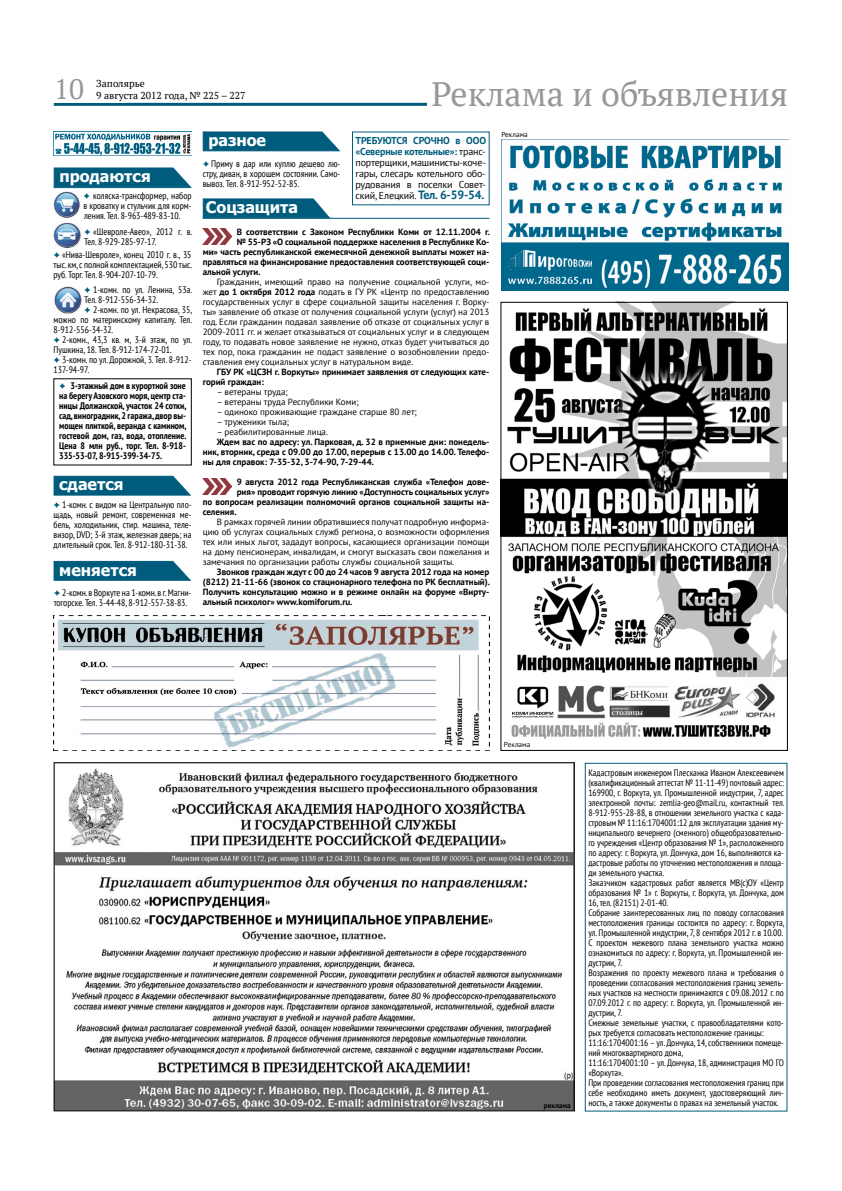
<style>
.page{position:relative;width:842px;height:1191px;background:#fff}
.page>*{position:absolute;margin:0;border:0;box-sizing:border-box;transform-origin:0 0}
.t1{font:34px "PT Serif";color:#979797}
.t2{font:28px "PT Serif";color:#979797}
.t3{font:700 16px "Tahoma";color:#fff}
.t4{font:10px/11px "PT Sans";letter-spacing:-.015em;color:#000;text-align:justify}
.t5{font:10px/12px "PT Serif";color:#000}
.t6{font:condensed 9.5px/10px "PT Sans";color:#000;text-align:justify}
.t7{font:700 condensed 9.5px/10px "PT Sans";color:#000;text-align:justify}
.t8{font:condensed 9.3px/10px "PT Sans";color:#000}
.t9{font:9px/10px "PT Sans";color:#000;text-align:justify}
.t10{font:700 9px/10px "PT Sans";color:#000;text-align:justify}
.t11{font:7.2px "PT Sans";color:#000}
.t12{font:700 7.2px "PT Sans";color:#000}
.s1{font-family:"Fenyki";font-stretch:normal;font-size:8.5px;color:#005c7d}
.s2{font-family:"Fenyki";font-weight:400;font-stretch:normal;font-size:8.5px;color:#005c7d}
.s3{font-weight:700;color:#005c7d}
.s4{font-weight:700;font-size:12px;color:#005c7d}
.s5{font-weight:700}
</style>
<div class="page">
<hr style="left:54px;top:103px;width:734px;height:3px;background:#005c7d">
<img style="left:54px;top:615px;width:435px;height:136px">
<div style="left:427px;top:79px;width:361px;height:33px;background:#fff"></div>
<svg style="left:53px;top:167px;width:139px;height:21px;background:#196c8a"></svg>
<hr style="left:54px;top:187px;width:137px;height:1px;background:#005c7d">
<svg style="left:53px;top:475px;width:138px;height:21px;background:#1e6f8c"></svg>
<img style="left:53px;top:222px;width:28px;height:26px">
<img style="left:54px;top:286px;width:27px;height:28px">
<img style="left:53px;top:192px;width:27px;height:26px">
<img style="left:54px;top:131px;width:137px;height:25px">
<img style="left:501px;top:139px;width:287px;height:151px">
<svg style="left:202px;top:131px;width:139px;height:21px;background:#20708d"></svg>
<svg style="left:53px;top:560px;width:138px;height:21px;background:#1d6f8c"></svg>
<img style="left:502px;top:304px;width:284px;height:435px">
<div style="left:500px;top:302px;width:288px;height:449px;border:1px solid #000"></div>
<svg style="left:202px;top:198px;width:129px;height:21px;background:#196c89"></svg>
<hr style="left:203px;top:218px;width:286px;height:1px;background:#005c7d">
<img style="left:203px;top:228px;width:28px;height:16px">
<img style="left:203px;top:478px;width:28px;height:17px">
<img style="left:54px;top:763px;width:521px;height:348px">
<div style="left:585px;top:763px;width:202px;height:348px;border:1px solid #005c7d"></div>
<h2 class="t2" style="left:54px;top:71px;width:31px">10</h2>
<p class="t5" style="left:96px;top:77px;width:151px">Заполярье<br>9 августа 2012 года, № 225 – 227</p>
<h1 class="t1" style="left:431px;top:72px;width:358px">Реклама и объявления</h1>
<h3 class="t3" style="left:59px;top:165px;width:93px">продаются</h3>
<p class="t6" style="left:83px;top:191px;width:110px"><span class="s1">F</span> коляска-трансформер, набор в кроватку и стульчик для корм&shy;ления. Тел. 8-963-489-83-10.</p>
<p class="t6" style="left:84px;top:226px;width:110px"><span class="s1">F</span> «Шевроле-Авео», 2012 г. в.<br>Тел. 8-929-285-97-17.</p>
<p class="t6" style="left:54px;top:249px;width:140px"><span class="s1">F</span> «Нива-Шевроле», конец 2010 г. в., 35 тыс. км, с полной комплектацией, 530 тыс. руб. Торг. Тел. 8-904-207-10-79.</p>
<p class="t6" style="left:84px;top:285px;width:109px"><span class="s1">F</span> 1-комн. по ул. Ленина, 53а.</p>
<p class="t6" style="left:84px;top:295px;width:75px">Тел. 8-912-556-34-32.</p>
<p class="t6" style="left:84px;top:305px;width:109px"><span class="s1">F</span> 2-комн. по ул. Некрасова, 35,</p>
<p class="t6" style="left:54px;top:315px;width:140px">можно по материнскому капиталу. Тел.</p>
<p class="t6" style="left:54px;top:325px;width:61px">8-912-556-34-32.</p>
<p class="t6" style="left:54px;top:335px;width:140px"><span class="s1">F</span> 2-комн., 43,3 кв. м, 3-й этаж, по ул.</p>
<p class="t6" style="left:54px;top:345px;width:120px">Пушкина, 18. Тел. 8-912-174-72-01.</p>
<p class="t6" style="left:54px;top:355px;width:139px"><span class="s1">F</span> 3-комн. по ул. Дорожной, 3. Тел. 8-912-</p>
<p class="t6" style="left:54px;top:365px;width:37px">137-94-97.</p>
<p class="t7" style="left:59px;top:380px;width:129px"><span class="s2">F</span> 3-этажный дом в курортной зоне на берегу Азовского моря, центр ста&shy;ницы Должанской, участок 24 сотки, сад, виноградник, 2 гаража, двор вы&shy;мощен плиткой, веранда с камином, гостевой дом, газ, вода, отопление.<br>Цена 8 млн руб., торг. Тел. 8-918- 335-53-07, 8-915-399-34-75.</p>
<h3 class="t3" style="left:59px;top:473px;width:66px">сдается</h3>
<p class="t6" style="left:54px;top:499px;width:139px"><span class="s1">F</span> 1-комн. с видом на Центральную пло&shy;щадь, новый ремонт, современная ме&shy;бель, холодильник, стир. машина, теле&shy;визор, DVD; 3-й этаж, железная дверь; на длительный срок. Тел. 8-912-180-31-38.</p>
<h3 class="t3" style="left:59px;top:558px;width:79px">меняется</h3>
<p class="t6" style="left:54px;top:587px;width:139px"><span class="s1">F</span> 2-комн. в Воркуте на 1-комн. в г. Магни&shy;тогорске. Тел. 3-44-48, 8-912-557-38-83.</p>
<h3 class="t3" style="left:208px;top:129px;width:59px">разное</h3>
<p class="t6" style="left:203px;top:158px;width:139px"><span class="s1">F</span> Приму в дар или куплю дешево лю&shy;стру, диван, в хорошем состоянии. Само&shy;вывоз. Тел. 8-912-952-52-85.</p>
<h3 class="t3" style="left:206px;top:196px;width:94px">Соцзащита</h3>
<p class="t4" style="left:355px;top:135px;width:132px"><span class="s3">ТРЕБУЮТСЯ СРОЧНО в ООО «Северные котельные»:</span> транс&shy;портерщики, машинисты-коче&shy;гары, слесарь котельного обо&shy;рудования в поселки Совет&shy;ский, Елецкий. <span class="s4">Тел. 6-59-54.</span></p>
<p class="t10" style="left:237px;top:227px;width:255px">В соответствии с Законом Республики Коми от 12.11.2004 г.</p>
<p class="t10" style="left:237px;top:237px;width:254px">№ 55-РЗ «О социальной поддержке населения в Республике Ко-</p>
<p class="t10" style="left:203px;top:247px;width:288px">ми» часть республиканской ежемесячной денежной выплаты может на-</p>
<p class="t10" style="left:203px;top:257px;width:288px">правляться на финансирование предоставления соответствующей соци-</p>
<p class="t10" style="left:203px;top:267px;width:59px">альной услуги.</p>
<p class="t9" style="left:203px;top:276px;width:288px;text-indent:14px">Гражданин, имеющий право на получение социальной услуги, мо&shy;жет <span class="s5">до 1 октября 2012 года</span> подать в ГУ РК «Центр по предоставлению государственных услуг в сфере социальной защиты населения г. Ворку&shy;ты» заявление об отказе от получения социальной услуги (услуг) на 2013 год. Если гражданин подавал заявление об отказе от социальных услуг в 2009-2011 гг. и желает отказываться от социальных услуг и в следующем году, то подавать новое заявление не нужно, отказ будет учитываться до тех пор, пока гражданин не подаст заявление о возобновлении предо&shy;ставления ему социальных услуг в натуральном виде.</p>
<p class="t10" style="left:203px;top:367px;width:288px;text-indent:14px">ГБУ РК «ЦСЗН г. Воркуты» принимает заявления от следующих кате&shy;горий граждан:</p>
<p class="t9" style="left:217px;top:386px;width:72px">– ветераны труда;</p>
<p class="t9" style="left:217px;top:396px;width:143px">– ветераны труда Республики Коми;</p>
<p class="t9" style="left:217px;top:406px;width:201px">– одиноко проживающие граждане старше 80 лет;</p>
<p class="t9" style="left:217px;top:416px;width:74px">– труженики тыла;</p>
<p class="t9" style="left:217px;top:426px;width:113px">– реабилитированные лица.</p>
<p class="t10" style="left:203px;top:437px;width:288px;text-indent:14px">Ждем вас по адресу: ул. Парковая, д. 32 в приемные дни: понедель&shy;ник, вторник, среда с 09.00 до 17.00, перерыв с 13.00 до 14.00. Телефо&shy;ны для справок: 7-35-32, 3-74-90, 7-29-44.</p>
<p class="t10" style="left:237px;top:477px;width:254px">9 августа 2012 года Республиканская служба «Телефон дове-</p>
<p class="t10" style="left:237px;top:487px;width:254px">рия» проводит горячую линию «Доступность социальных услуг»</p>
<p class="t10" style="left:203px;top:497px;width:288px">по вопросам реализации полномочий органов социальной защиты на-</p>
<p class="t10" style="left:203px;top:507px;width:35px">селения.</p>
<p class="t9" style="left:203px;top:516px;width:288px;text-indent:14px">В рамках горячей линии обратившиеся получат подробную информа&shy;цию об услугах социальных служб региона, о возможности оформления тех или иных льгот, зададут вопросы, касающиеся организации помощи на дому пенсионерам, инвалидам, и смогут высказать свои пожелания и замечания по организации работы службы социальной защиты.</p>
<p class="t10" style="left:203px;top:567px;width:289px;text-indent:14px">Звонков граждан ждут с 00 до 24 часов 9 августа 2012 года на номер (8212) 21-11-66 (звонок со стационарного телефона по РК бесплатный).<br>Получить консультацию можно и в режиме онлайн на форуме «Вирту&shy;альный психолог» www.komiforum.ru.</p>
<p class="t11" style="left:501px;top:130px;width:28px">Реклама</p>
<p class="t11" style="left:504px;top:740px;width:28px">Реклама</p>
<p class="t12" style="left:544px;top:1101px;width:28px">реклама</p>
<p class="t8" style="left:588px;top:767px;width:198px">Кадастровым инженером Плесканка Иваном Алексеевичем (квалификационный аттестат № 11-11-49) почтовый адрес:<br>169900, г. Воркута, ул. Промышленной индустрии, 7, адрес электронной почты: zemlia-geo@mail.ru, контактный тел.<br>8-912-955-28-88, в отношении земельного участка с када&shy;стровым № 11:16:1704001:12 для эксплуатации здания му&shy;ниципального вечернего (сменного) общеобразовательно&shy;го учреждения «Центр образования № 1», расположенного по адресу: г. Воркута, ул. Дончука, дом 16, выполняются ка&shy;дастровые работы по уточнению местоположения и площа&shy;ди земельного участка.<br>Заказчиком кадастровых работ является МВ(с)ОУ «Центр образования № 1» г. Воркуты, г. Воркута, ул. Дончука, дом 16, тел. (82151) 2-01-40.<br>Собрание заинтересованных лиц по поводу согласования местоположения границы состоится по адресу: г. Воркута, ул. Промышленной индустрии, 7, 8 сентября 2012 г. в 10.00.<br>С проектом межевого плана земельного участка можно ознакомиться по адресу: г. Воркута, ул. Промышленной ин&shy;дустрии, 7.<br>Возражения по проекту межевого плана и требования о проведении согласования местоположения границ земель&shy;ных участков на местности принимаются с 09.08.2012 г. по 07.09.2012 г. по адресу: г. Воркута, ул. Промышленной ин&shy;дустрии, 7.<br>Смежные земельные участки, с правообладателями кото&shy;рых требуется согласовать местоположение границы:<br>11:16:1704001:16 – ул. Дончука, 14, собственники помеще&shy;ний многоквартирного дома,<br>11:16:1704001:10 – ул. Дончука, 18, администрация МО ГО «Воркута».<br>При проведении согласования местоположения границ при себе необходимо иметь документ, удостоверяющий лич&shy;ность, а также документы о правах на земельный участок.</p>
</div>
